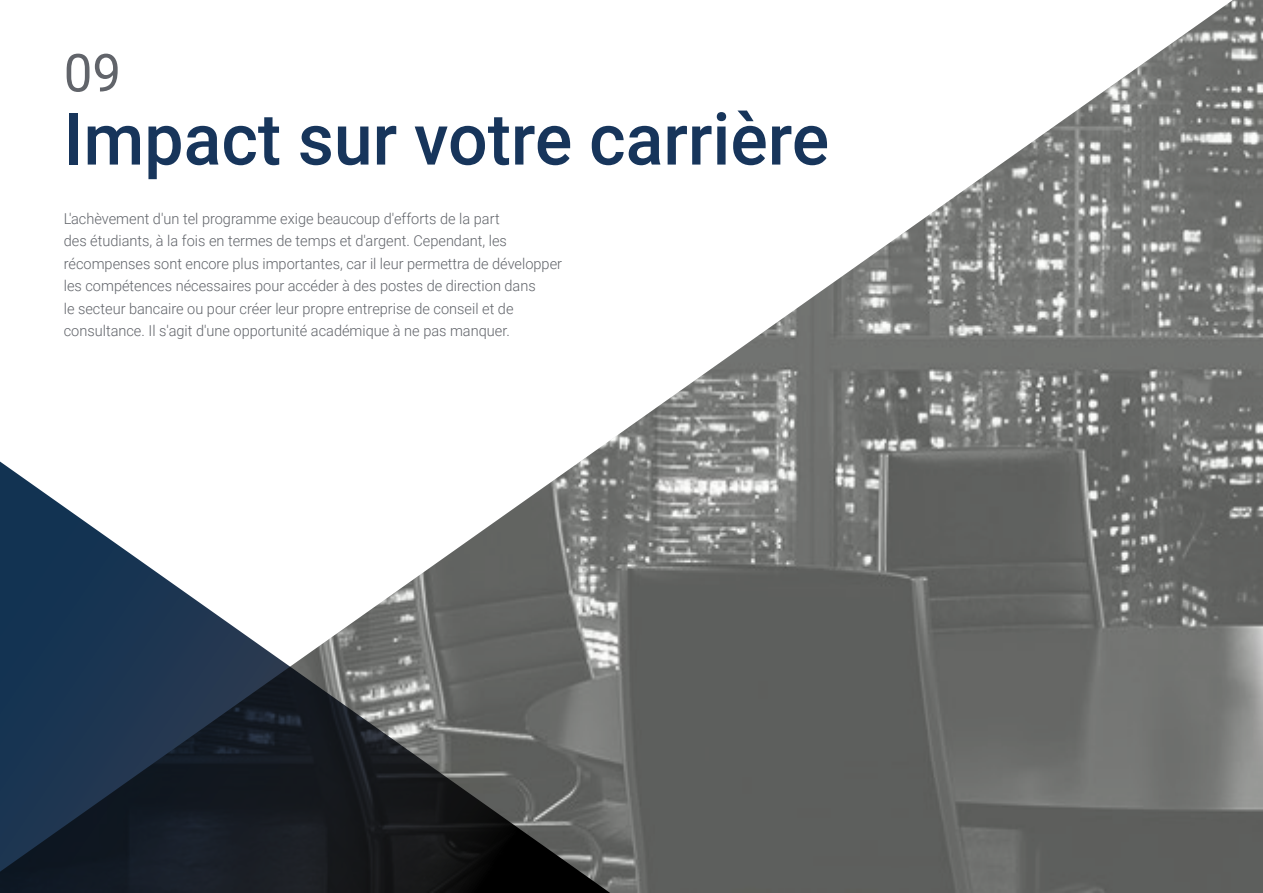
<style>
.page{position:relative;width:1263px;height:893px;background:#fff}
.page>*{position:absolute;margin:0;border:0;box-sizing:border-box;transform-origin:0 0}
.t1{font:500 72px "Roboto";color:#17355b}
.t2{font:52.5px "Roboto";color:#61646a}
.t3{font:300 15px/22.5px "Roboto";color:#61646a}
</style>
<div class="page">
<img style="left:602px;top:0;width:661px;height:893px">
<svg style="left:0;top:446px;width:640px;height:447px"></svg>
<h2 class="t2" style="left:64px;top:36px;width:59px">09</h2>
<h1 class="t1" style="left:64px;top:89px;width:767px">Impact sur votre carrière</h1>
<p class="t3" style="left:64px;top:207px;width:500px">L'achèvement d'un tel programme exige beaucoup d'efforts de la part<br>des étudiants, à la fois en termes de temps et d'argent. Cependant, les récompenses sont encore plus importantes, car il leur permettra de développer les compétences nécessaires pour accéder à des postes de direction dans<br>le secteur bancaire ou pour créer leur propre entreprise de conseil et de consultance. Il s'agit d'une opportunité académique à ne pas manquer.</p>
</div>
